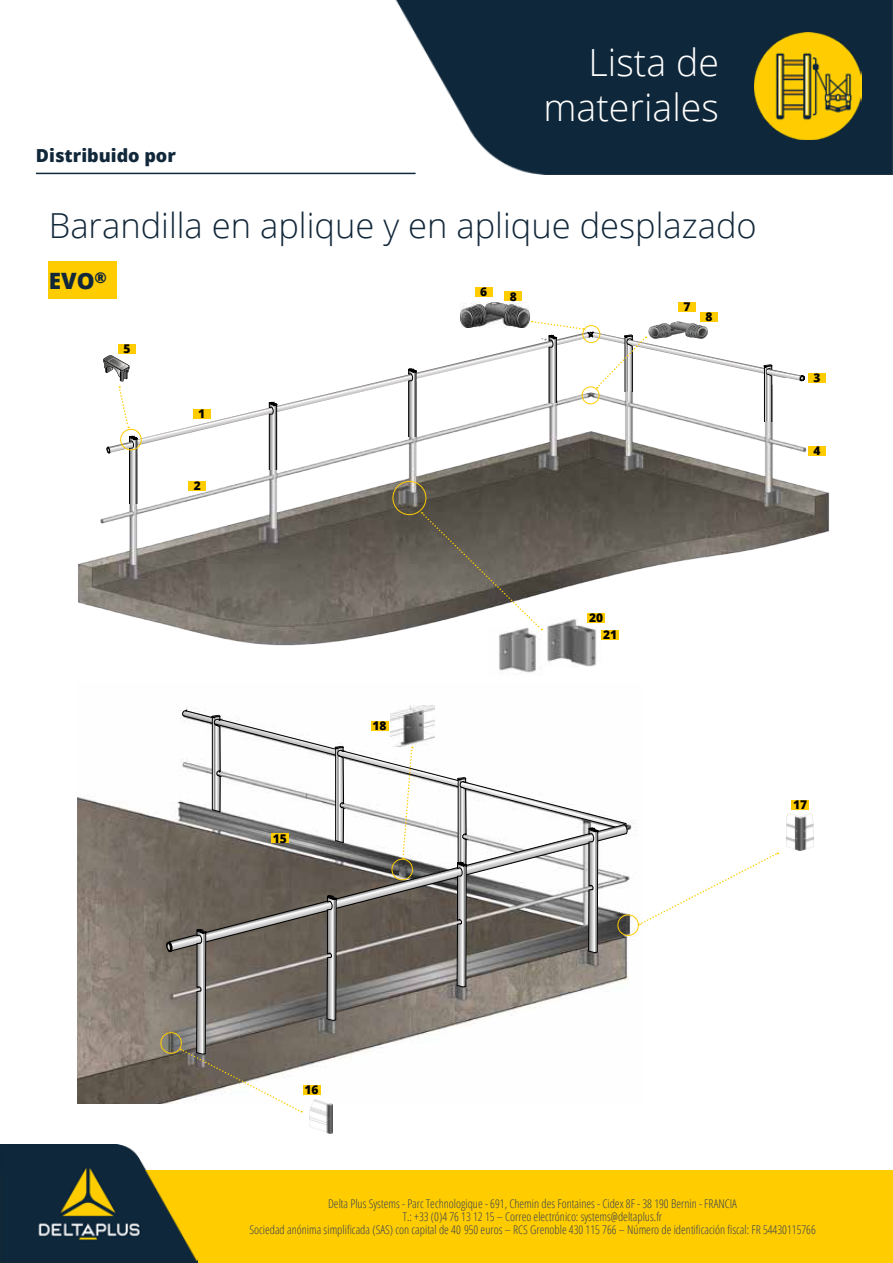
<style>
.page{position:relative;width:893px;height:1263px;background:#fff}
.page>*{position:absolute;margin:0;border:0;box-sizing:border-box;transform-origin:0 0}
.t1{font:300 37.5px/45px "Open Sans";color:#fff;text-align:right}
.t2{font:300 34.5px "Open Sans";color:#11273a}
.t3{font:800 22.5px "Open Sans";color:#11273a}
.t4{font:800 18px "Open Sans";color:#11273a}
.t5{font:300 condensed 12px/13px "Open Sans";color:#354054;text-align:center}
.t6{font:800 12px "Open Sans";color:#000}
</style>
<div class="page">
<img style="left:296px;top:0;width:597px;height:174px">
<div style="left:423px;top:0;width:393px;height:137px;background:#0f273a"></div>
<hr style="left:36px;top:173px;width:380px;height:1px;background:#11273a">
<img style="left:0;top:1145px;width:146px;height:25px">
<img style="left:755px;top:33px;width:106px;height:106px">
<svg style="left:0;top:1170px;width:893px;height:93px;background:#d5af0b"></svg>
<img style="left:499px;top:649px;width:42px;height:25px">
<div style="left:49px;top:261px;width:68px;height:38px;background:#fc0"></div>
<img style="left:78px;top:373px;width:751px;height:276px">
<img style="left:545px;top:618px;width:57px;height:49px">
<img style="left:77px;top:707px;width:564px;height:396px">
<svg style="left:182px;top:710px;width:445px;height:113px"></svg>
<svg style="left:162px;top:823px;width:466px;height:129px"></svg>
<svg style="left:327px;top:895px;width:10px;height:126px"></svg>
<svg style="left:588px;top:828px;width:10px;height:125px"></svg>
<svg style="left:457px;top:777px;width:11px;height:210px;background:#959594"></svg>
<svg style="left:335px;top:746px;width:10px;height:97px"></svg>
<svg style="left:212px;top:715px;width:10px;height:97px"></svg>
<img style="left:461px;top:303px;width:69px;height:17px">
<div style="left:808px;top:373px;width:17px;height:9px;background:#fc0"></div>
<div style="left:808px;top:446px;width:17px;height:9px;background:#fc0"></div>
<div style="left:475px;top:287px;width:17px;height:9px;background:#fc0"></div>
<div style="left:678px;top:302px;width:17px;height:10px;background:#fc0"></div>
<svg style="left:103px;top:320px;width:702px;height:184px"></svg>
<div style="left:271px;top:833px;width:17px;height:10px;background:#fc0"></div>
<div style="left:588px;top:613px;width:17px;height:10px;background:#fc0"></div>
<div style="left:393px;top:481px;width:33px;height:34px;border:1px solid #fc0;border-radius:50%"></div>
<svg style="left:422px;top:512px;width:120px;height:118px"></svg>
<div style="left:303px;top:1085px;width:17px;height:9px;background:#fc0"></div>
<div style="left:371px;top:721px;width:17px;height:10px;background:#fc0"></div>
<div style="left:392px;top:859px;width:21px;height:21px;border:1px solid #fc0;border-radius:50%"></div>
<img style="left:391px;top:705px;width:44px;height:42px">
<div style="left:618px;top:915px;width:20px;height:21px;border:1px solid #fc0;border-radius:50%"></div>
<svg style="left:639px;top:852px;width:139px;height:73px"></svg>
<img style="left:787px;top:813px;width:27px;height:37px">
<div style="left:792px;top:800px;width:17px;height:9px;background:#fc0"></div>
<div style="left:161px;top:1032px;width:21px;height:21px;border:1px solid #fc0;border-radius:50%"></div>
<svg style="left:181px;top:929px;width:121px;height:184px"></svg>
<img style="left:309px;top:1099px;width:24px;height:34px">
<svg style="left:401px;top:747px;width:12px;height:112px"></svg>
<div style="left:505px;top:292px;width:17px;height:9px;background:#fc0"></div>
<div style="left:700px;top:312px;width:17px;height:9px;background:#fc0"></div>
<div style="left:602px;top:630px;width:17px;height:10px;background:#fc0"></div>
<h3 class="t4" style="left:36px;top:142px;width:141px">Distribuido por</h3>
<h1 class="t1" style="left:543px;top:39px;width:177px">Lista de materiales</h1>
<h2 class="t2" style="left:49px;top:202px;width:709px">Barandilla en aplique y en aplique desplazado</h2>
<h3 class="t3" style="left:49px;top:263px;width:60px">EVO<sup>®</sup></h3>
<p class="t6" style="left:480px;top:282px;width:9px">6</p>
<p class="t6" style="left:510px;top:287px;width:9px">8</p>
<p class="t6" style="left:683px;top:298px;width:9px">7</p>
<p class="t6" style="left:705px;top:307px;width:9px">8</p>
<p class="t6" style="left:123px;top:340px;width:9px">5</p>
<p class="t6" style="left:198px;top:404px;width:9px">1</p>
<p class="t6" style="left:194px;top:477px;width:9px">2</p>
<p class="t6" style="left:273px;top:829px;width:16px">15</p>
<p class="t6" style="left:372px;top:717px;width:16px">18</p>
<p class="t6" style="left:589px;top:609px;width:16px">20</p>
<p class="t6" style="left:603px;top:626px;width:16px">21</p>
<p class="t6" style="left:813px;top:368px;width:9px">3</p>
<p class="t6" style="left:813px;top:442px;width:9px">4</p>
<p class="t6" style="left:793px;top:795px;width:16px">17</p>
<p class="t6" style="left:304px;top:1080px;width:16px">16</p>
<p class="t5" style="left:249px;top:1197px;width:568px">Delta Plus Systems - Parc Technologique - 691, Chemin des Fontaines - Cidex 8F - 38 190 Bernin - FRANCIA<br>T.: +33 (0)4 76 13 12 15 – Correo electrónico: systems@deltaplus.fr<br>Sociedad anónima simplificada (SAS) con capital de 40 950 euros – RCS Grenoble 430 115 766 – Número de identificación fiscal: FR 54430115766</p>
</div>
